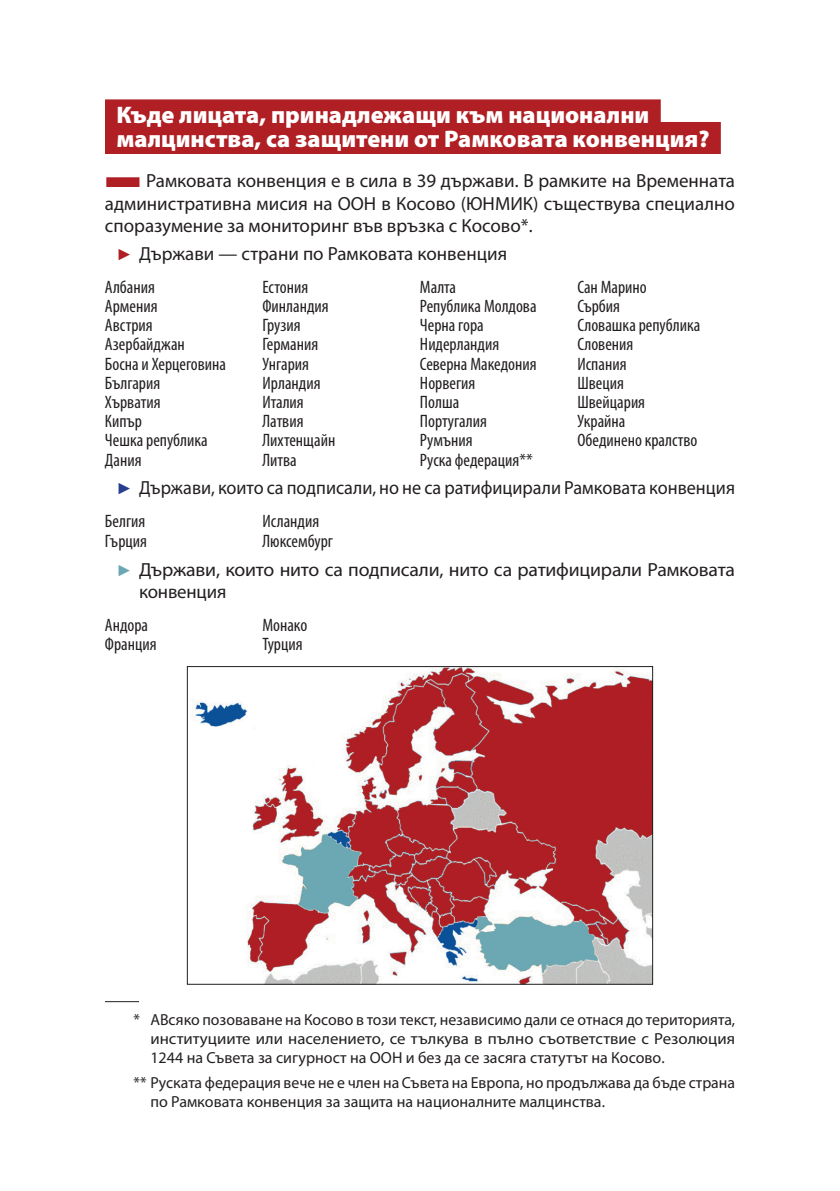
<style>
.page{position:relative;width:840px;height:1191px;background:#fff}
.page>*{position:absolute;margin:0;border:0;box-sizing:border-box;transform-origin:0 0}
.t1{font:900 24px/24px "Myriad Pro";color:#fff}
.t2{font:19px/22.8px "Myriad Pro";color:#231f20;text-align:justify}
.t3{font:19px/22px "Myriad Pro";color:#231f20;scale:1.04 1}
.t4{font:19px "Myriad Pro";color:#231f20;scale:.96 1}
.t5{font:condensed 18px "Myriad Pro";color:#231f20}
.t6{font:16px/19.2px "Myriad Pro";color:#231f20;text-align:justify}
.s1{color:#af1f24}
.s2{font-family:"Arial";font-size:16px;color:#af1f24}
.s3{font-family:"Arial";font-size:16px;color:#253f8e}
.s4{font-family:"Arial";font-size:16px;color:#6ba8b3}
</style>
<div class="page">
<div style="left:105px;top:99px;width:555px;height:32px;background:#af1f24"></div>
<div style="left:105px;top:122px;width:615px;height:32px;background:#af1f24"></div>
<img style="left:191px;top:668px;width:459px;height:314px">
<div style="left:187px;top:666px;width:465px;height:318px;border:1px solid #231f20"></div>
<hr style="left:105px;top:1001px;width:34px;height:1px;background:#231f20">
<h1 class="t1" style="left:116px;top:102px;width:594px">Къде лицата, принадлежащи към национални малцинства, са защитени от Рамковата конвенция?</h1>
<p class="t2" style="left:105px;top:169px;width:631px"><span class="s1">■</span>Рамковата конвенция е в сила в 39 държави. В рамките на Временната административна мисия на ООН в Косово (ЮНМИК) съществува специално споразумение за мониторинг във връзка с Косово*.</p>
<p class="t2" style="left:116px;top:242px;width:392px"><span class="s2">►</span> Държави — страни по Рамковата конвенция</p>
<p class="t5" style="left:105px;top:276px;width:51px">Албания</p>
<p class="t5" style="left:262px;top:276px;width:47px">Естония</p>
<p class="t5" style="left:420px;top:276px;width:38px">Малта</p>
<p class="t5" style="left:577px;top:276px;width:71px">Сан Марино</p>
<p class="t5" style="left:105px;top:295px;width:54px">Армения</p>
<p class="t5" style="left:262px;top:295px;width:68px">Финландия</p>
<p class="t5" style="left:420px;top:295px;width:118px">Република Молдова</p>
<p class="t5" style="left:577px;top:295px;width:44px">Сърбия</p>
<p class="t5" style="left:105px;top:314px;width:49px">Австрия</p>
<p class="t5" style="left:262px;top:314px;width:40px">Грузия</p>
<p class="t5" style="left:420px;top:314px;width:65px">Черна гора</p>
<p class="t5" style="left:577px;top:314px;width:124px">Словашка република</p>
<p class="t5" style="left:105px;top:333px;width:81px">Азербайджан</p>
<p class="t5" style="left:262px;top:333px;width:57px">Германия</p>
<p class="t5" style="left:420px;top:333px;width:81px">Нидерландия</p>
<p class="t5" style="left:577px;top:333px;width:57px">Словения</p>
<p class="t5" style="left:105px;top:353px;width:123px">Босна и Херцеговина</p>
<p class="t5" style="left:262px;top:353px;width:48px">Унгария</p>
<p class="t5" style="left:420px;top:353px;width:118px">Северна Македония</p>
<p class="t5" style="left:577px;top:353px;width:50px">Испания</p>
<p class="t5" style="left:105px;top:372px;width:57px">България</p>
<p class="t5" style="left:262px;top:372px;width:59px">Ирландия</p>
<p class="t5" style="left:420px;top:372px;width:57px">Норвегия</p>
<p class="t5" style="left:577px;top:372px;width:48px">Швеция</p>
<p class="t5" style="left:105px;top:391px;width:57px">Хърватия</p>
<p class="t5" style="left:262px;top:391px;width:43px">Италия</p>
<p class="t5" style="left:420px;top:391px;width:41px">Полша</p>
<p class="t5" style="left:577px;top:391px;width:69px">Швейцария</p>
<p class="t5" style="left:105px;top:410px;width:39px">Кипър</p>
<p class="t5" style="left:262px;top:410px;width:42px">Латвия</p>
<p class="t5" style="left:420px;top:410px;width:68px">Португалия</p>
<p class="t5" style="left:577px;top:410px;width:49px">Украйна</p>
<p class="t5" style="left:105px;top:429px;width:104px">Чешка република</p>
<p class="t5" style="left:262px;top:429px;width:74px">Лихтенщайн</p>
<p class="t5" style="left:420px;top:429px;width:54px">Румъния</p>
<p class="t5" style="left:577px;top:429px;width:121px">Обединено кралство</p>
<p class="t5" style="left:105px;top:448px;width:38px">Дания</p>
<p class="t5" style="left:262px;top:448px;width:36px">Литва</p>
<p class="t5" style="left:420px;top:448px;width:114px">Руска федерация**</p>
<p class="t4" style="left:116px;top:475px;width:645px"><span class="s3">►</span> Държави, които са подписали, но не са ратифицирали Рамковата конвенция</p>
<p class="t5" style="left:105px;top:510px;width:42px">Белгия</p>
<p class="t5" style="left:262px;top:510px;width:58px">Исландия</p>
<p class="t5" style="left:105px;top:530px;width:44px">Гърция</p>
<p class="t5" style="left:262px;top:530px;width:72px">Люксембург</p>
<p class="t3" style="left:139px;top:558px;width:574px;text-indent:-23px"><span class="s4">►</span> Държави, които нито са подписали, нито са ратифицирали Рамковата конвенция</p>
<p class="t5" style="left:105px;top:614px;width:45px">Андора</p>
<p class="t5" style="left:262px;top:614px;width:46px">Монако</p>
<p class="t5" style="left:105px;top:633px;width:53px">Франция</p>
<p class="t5" style="left:262px;top:633px;width:42px">Турция</p>
<p class="t6" style="left:150px;top:1009px;width:586px;text-indent:-17px">* AВсяко позоваване на Косово в този текст, независимо дали се отнася до територията, институциите или населението, се тълкува в пълно съответствие с Резолюция 1244 на Съвета за сигурност на ООН и без да се засяга статутът на Косово.</p>
<p class="t6" style="left:150px;top:1073px;width:586px;text-indent:-17px">** Руската федерация вече не е член на Съвета на Европа, но продължава да бъде страна по Рамковата конвенция за защита на националните малцинства.</p>
</div>
